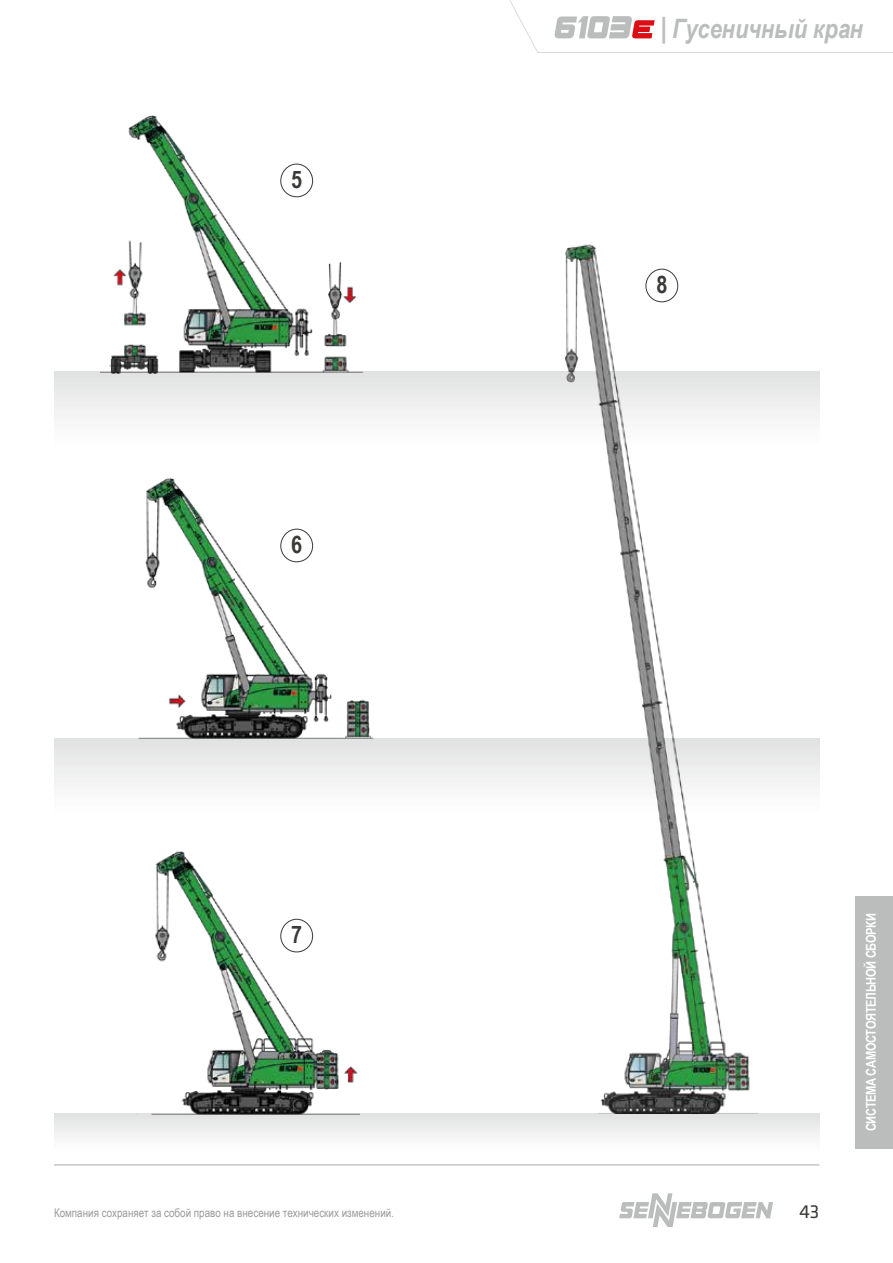
<style>
.page{position:relative;width:893px;height:1263px;background:#fff}
.page>*{position:absolute;margin:0;border:0;box-sizing:border-box;transform-origin:0 0}
.t1{font:italic 700 26.85px "Arial Narrow";color:#bbbcbc}
.t2{font:700 24.15px "Arial Narrow";color:#3a3a39}
.t3{font:19.5px "Klavika Basic";color:#3a3a39}
.t4{font:700 13.5px "Arial Narrow";letter-spacing:-.025em;color:#fff}
.t5{font:12px "Arial Narrow";color:#9c9c9d}
.s1{font-family:"Klavika Basic"}
</style>
<div class="page">
<svg style="left:619px;top:1193px;width:154px;height:34px"></svg>
<hr style="left:54px;top:1164px;width:765px;height:1px;background:#c5c6c6">
<svg style="left:509px;top:0;width:384px;height:53px"></svg>
<div style="left:54px;top:1113px;width:765px;height:39px;background:linear-gradient(to bottom,#e1e2e2,#fff)"></div>
<img style="left:136px;top:851px;width:223px;height:265px">
<div style="left:54px;top:371px;width:765px;height:77px;background:linear-gradient(to bottom,#e1e1e2,#fff)"></div>
<img style="left:101px;top:115px;width:276px;height:258px">
<div style="left:308px;top:101px;width:50px;height:50px;background:#fff"></div>
<div style="left:281px;top:164px;width:32px;height:33px;background:#fff;border-radius:50%"></div>
<div style="left:280px;top:164px;width:33px;height:33px;border:1px solid #3a3a39;border-radius:50%"></div>
<div style="left:54px;top:738px;width:765px;height:77px;background:linear-gradient(to bottom,#e1e2e2,#fff)"></div>
<img style="left:130px;top:478px;width:250px;height:262px">
<div style="left:312px;top:459px;width:50px;height:51px;background:#fff"></div>
<div style="left:281px;top:529px;width:32px;height:33px;background:#fff;border-radius:50%"></div>
<div style="left:280px;top:529px;width:33px;height:33px;border:1px solid #3a3a39;border-radius:50%"></div>
<div style="left:281px;top:919px;width:32px;height:33px;background:#fff;border-radius:50%"></div>
<div style="left:280px;top:919px;width:33px;height:33px;border:1px solid #3a3a39;border-radius:50%"></div>
<img style="left:476px;top:244px;width:281px;height:869px">
<div style="left:486px;top:226px;width:50px;height:50px;background:#fff"></div>
<div style="left:646px;top:269px;width:32px;height:33px;background:#fff;border-radius:50%"></div>
<div style="left:646px;top:269px;width:32px;height:33px;border:1px solid #3a3a39;border-radius:50%"></div>
<div style="left:855px;top:896px;width:38px;height:252px;background:#bbbcbc"></div>
<h2 class="t2" style="left:291px;top:161px;width:13px">5</h2>
<h2 class="t2" style="left:291px;top:526px;width:13px">6</h2>
<h2 class="t2" style="left:291px;top:916px;width:13px">7</h2>
<p class="t5" style="left:54px;top:1204px;width:342px">Компания сохраняет за собой право на внесение технических изменений.</p>
<h1 class="t1" style="left:660px;top:9px;width:205px"><span class="s1">|</span> Гусеничный кран</h1>
<h2 class="t2" style="left:656px;top:266px;width:13px">8</h2>
<h3 class="t3" style="left:799px;top:1199px;width:21px">43</h3>
<p class="t4" style="left:861px;top:1131px;width:219px;rotate:-90deg">СИСТЕМА САМОСТОЯТЕЛЬНОЙ СБОРКИ</p>
</div>
